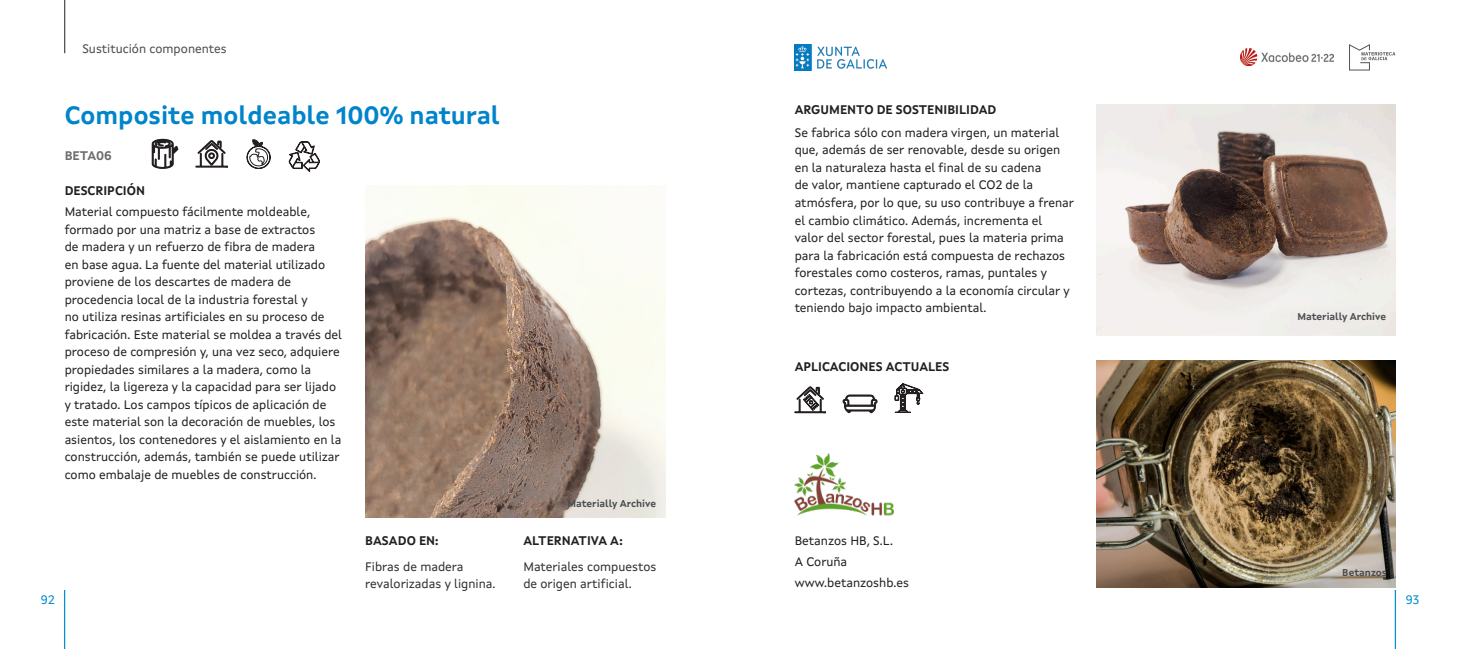
<style>
.page{position:relative;width:1460px;height:649px;background:#fff}
.page>*{position:absolute;margin:0;border:0;box-sizing:border-box;transform-origin:0 0}
.NomMaterial{font:700 25px "Xunta Sans";color:#0084ca}
.t1{font:12.5px/17.5px "Xunta Sans";color:#231f20}
.t2{font:700 12.5px "Xunta Sans";color:#231f20}
.t3{font:12.5px/17.5px "Xunta Sans";color:#312f30}
.t4{font:12.5px "Xunta Sans";color:#4b4c4d}
.t5{font:700 12.5px "Xunta Sans";color:#6c6d70}
.t6{font:12.5px "Xunta Sans";color:#068fd0}
.t7{font:700 10px "Xunta Sans";color:#4b4c4d}
</style>
<div class="page">
<hr style="left:1394px;top:589px;width:2px;height:59px;background:#068fd0">
<hr style="left:64px;top:0;width:1px;height:53px;background:#4b4c4d">
<img style="left:794px;top:44px;width:92px;height:26px">
<img style="left:1240px;top:49px;width:93px;height:17px">
<svg style="left:1349px;top:44px;width:46px;height:26px"></svg>
<hr style="left:64px;top:589px;width:1px;height:59px;background:#068fd0">
<img style="left:365px;top:185px;width:300px;height:332px">
<svg style="left:152px;top:139px;width:26px;height:30px"></svg>
<svg style="left:195px;top:140px;width:33px;height:27px"></svg>
<svg style="left:246px;top:139px;width:25px;height:30px"></svg>
<svg style="left:288px;top:141px;width:32px;height:31px"></svg>
<img style="left:794px;top:453px;width:99px;height:63px">
<img style="left:1096px;top:361px;width:299px;height:226px">
<img style="left:1096px;top:105px;width:299px;height:230px">
<svg style="left:794px;top:386px;width:32px;height:27px"></svg>
<svg style="left:843px;top:394px;width:34px;height:19px"></svg>
<svg style="left:894px;top:383px;width:30px;height:30px"></svg>
<p class="t4" style="left:82px;top:41px;width:146px">Sustitución componentes</p>
<p class="NomMaterial" style="left:65px;top:100px;width:437px">Composite moldeable 100% natural</p>
<p class="t5" style="left:65px;top:147px;width:49px">BETA06</p>
<p class="t2" style="left:65px;top:183px;width:82px">DESCRIPCIÓN</p>
<p class="t1" style="left:65px;top:203px;width:279px">Material compuesto fácilmente moldeable, formado por una matriz a base de extractos<br>de madera y un refuerzo de fibra de madera<br>en base agua. La fuente del material utilizado proviene de los descartes de madera de procedencia local de la industria forestal y<br>no utiliza resinas artificiales en su proceso de fabricación. Este material se moldea a través del proceso de compresión y, una vez seco, adquiere propiedades similares a la madera, como la rigidez, la ligereza y la capacidad para ser lijado y tratado. Los campos típicos de aplicación de este material son la decoración de muebles, los asientos, los contenedores y el aislamiento en la construcción, además, también se puede utilizar como embalaje de muebles de construcción.</p>
<p class="t7" style="left:567px;top:497px;width:90px">Materially Archive</p>
<p class="t2" style="left:365px;top:533px;width:75px">BASADO EN:</p>
<p class="t2" style="left:523px;top:532px;width:101px">ALTERNATIVA A:</p>
<p class="t3" style="left:365px;top:557px;width:132px">Fibras de madera revalorizadas y lignina.</p>
<p class="t3" style="left:523px;top:557px;width:134px">Materiales compuestos de origen artificial.</p>
<p class="t2" style="left:794px;top:102px;width:203px">ARGUMENTO DE SOSTENIBILIDAD</p>
<p class="t1" style="left:794px;top:124px;width:281px">Se fabrica sólo con madera virgen, un material que, además de ser renovable, desde su origen en la naturaleza hasta el final de su cadena<br>de valor, mantiene capturado el CO2 de la atmósfera, por lo que, su uso contribuye a frenar el cambio climático. Además, incrementa el valor del sector forestal, pues la materia prima para la fabricación está compuesta de rechazos forestales como costeros, ramas, puntales y cortezas, contribuyendo a la economía circular y teniendo bajo impacto ambiental.</p>
<p class="t2" style="left:794px;top:358px;width:156px">APLICACIONES ACTUALES</p>
<p class="t1" style="left:794px;top:531px;width:100px">Betanzos HB, S.L.</p>
<p class="t1" style="left:794px;top:552px;width:54px">A Coruña</p>
<p class="t1" style="left:794px;top:573px;width:116px">www.betanzoshb.es</p>
<p class="t7" style="left:1297px;top:311px;width:90px">Materially Archive</p>
<p class="t7" style="left:1342px;top:566px;width:46px">Betanzos</p>
<p class="t6" style="left:41px;top:592px;width:15px">92</p>
<p class="t6" style="left:1405px;top:592px;width:15px">93</p>
</div>
